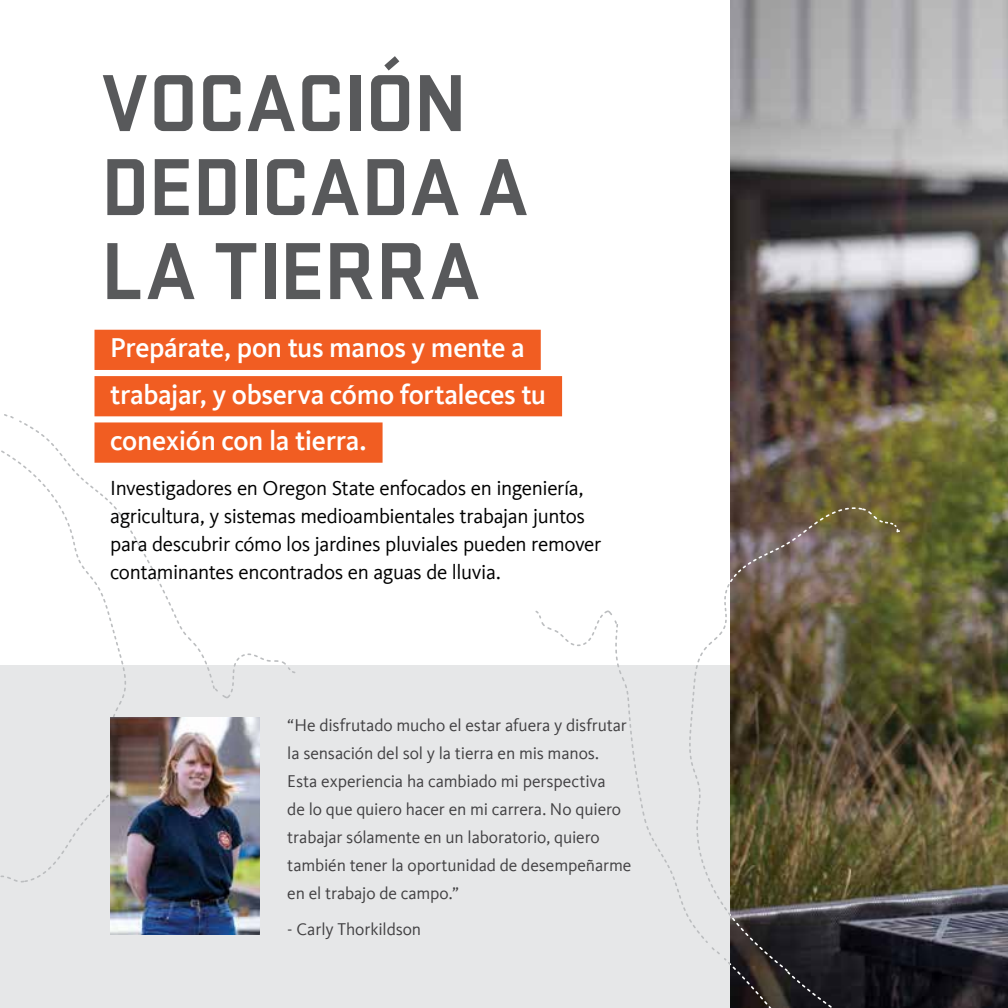
<style>
.page{position:relative;width:1008px;height:1008px;background:#fff}
.page>*{position:absolute;margin:0;border:0;box-sizing:border-box;transform-origin:0 0}
.t1{font:700 84px/84px "Stratum 2";letter-spacing:-.005em;color:#58595b}
.t2{font:500 28px/46.4px "Kievit Offc";letter-spacing:-.015em;color:#fff}
.t3{font:21px/28px "Kievit Offc";letter-spacing:-.015em;color:#000}
.t4{font:17.5px/28px "Kievit Offc";letter-spacing:-.01em;color:#414042}
</style>
<div class="page">
<div style="left:0;top:665px;width:731px;height:343px;background:#e6e7e8"></div>
<svg style="left:0;top:329px;width:247px;height:554px"></svg>
<img style="left:110px;top:718px;width:150px;height:217px">
<svg style="left:731px;top:0;width:147px;height:508px;background:#766f6a"></svg>
<svg style="left:539px;top:602px;width:192px;height:406px"></svg>
<svg style="left:725px;top:565px;width:6px;height:29px"></svg>
<svg style="left:826px;top:507px;width:30px;height:1px"></svg>
<img style="left:731px;top:508px;width:147px;height:500px">
<img style="left:878px;top:0;width:130px;height:1008px">
<div style="left:94px;top:330px;width:447px;height:40px;background:#f15d22"></div>
<div style="left:94px;top:376px;width:468px;height:40px;background:#f15d22"></div>
<div style="left:94px;top:422px;width:289px;height:41px;background:#f15d22"></div>
<h1 class="t1" style="left:101px;top:57px;width:429px">VOCACIÓN<br>DEDICADA A<br>LA TIERRA</h1>
<h2 class="t2" style="left:110px;top:325px;width:437px">Prepárate, pon tus manos y mente a trabajar, y observa cómo fortaleces tu conexión con la tierra.</h2>
<p class="t3" style="left:110px;top:474px;width:493px">Investigadores en Oregon State enfocados en ingeniería, agricultura, y sistemas medioambientales trabajan juntos para descubrir cómo los jardines pluviales pueden remover contaminantes encontrados en aguas de lluvia.</p>
<p class="t4" style="left:287px;top:711px;width:346px">“He disfrutado mucho el estar afuera y disfrutar la sensación del sol y la tierra en mis manos.<br>Esta experiencia ha cambiado mi perspectiva<br>de lo que quiero hacer en mi carrera. No quiero trabajar sólamente en un laboratorio, quiero también tener la oportunidad de desempeñarme en el trabajo de campo.”</p>
<p class="t4" style="left:287px;top:915px;width:135px">- Carly Thorkildson</p>
</div>
